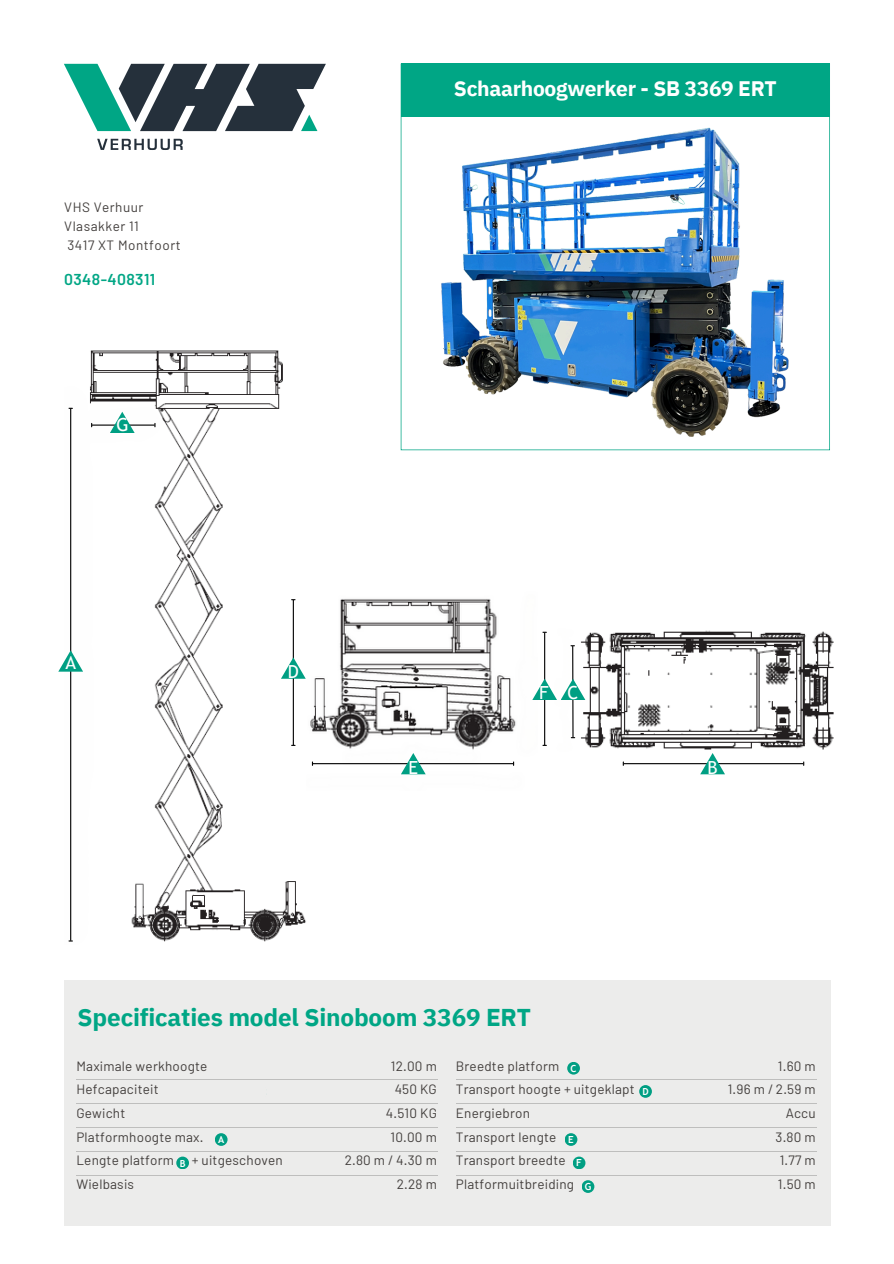
<style>
.page{position:relative;width:894px;height:1264px;background:#fff}
.page>*{position:absolute;margin:0;border:0;box-sizing:border-box;transform-origin:0 0}
.t1{font:700 24.3px "IBM Plex Sans";letter-spacing:-.005em;color:#00a685}
.t2{font:700 21px "IBM Plex Sans";letter-spacing:-.015em;color:#fff}
.t3{font:18px "Trebuchet MS";color:#fff}
.t4{font:600 15.75px "Barlow";letter-spacing:.025em;color:#00a685}
.t5{font:13.5px "Barlow";letter-spacing:.015em;color:#433f3d}
.t6{font:13.5px "Barlow";letter-spacing:.04em;color:#433f3d}
.t7{font:700 9.75px "Trebuchet MS";color:#fff}
</style>
<div class="page">
<svg style="left:64px;top:64px;width:262px;height:67px"></svg>
<svg style="left:97px;top:139px;width:86px;height:11px"></svg>
<svg style="left:400px;top:64px;width:429px;height:386px"></svg>
<div style="left:401px;top:64px;width:428px;height:52px;background:#00a685"></div>
<div style="left:64px;top:980px;width:765px;height:245px;background:#ececeb"></div>
<hr style="left:77px;top:1079px;width:360px;height:1px;background:#bebebd">
<hr style="left:456px;top:1079px;width:360px;height:1px;background:#bebebd">
<hr style="left:77px;top:1103px;width:360px;height:1px;background:#bebebd">
<hr style="left:456px;top:1103px;width:360px;height:1px;background:#bebebd">
<hr style="left:77px;top:1127px;width:360px;height:1px;background:#bebebd">
<hr style="left:456px;top:1127px;width:360px;height:1px;background:#bebebd">
<hr style="left:77px;top:1151px;width:360px;height:1px;background:#bebebd">
<hr style="left:456px;top:1151px;width:360px;height:1px;background:#bebebd">
<hr style="left:77px;top:1175px;width:360px;height:1px;background:#bebebd">
<hr style="left:456px;top:1175px;width:360px;height:1px;background:#bebebd">
<div style="left:215px;top:1133px;width:12px;height:12px;background:#009f83;border-radius:50%"></div>
<div style="left:176px;top:1156px;width:13px;height:13px;background:#009f83;border-radius:50%"></div>
<div style="left:567px;top:1061px;width:12px;height:13px;background:#009f83;border-radius:50%"></div>
<div style="left:639px;top:1085px;width:12px;height:12px;background:#009f83;border-radius:50%"></div>
<div style="left:564px;top:1133px;width:13px;height:12px;background:#009f83;border-radius:50%"></div>
<div style="left:572px;top:1156px;width:13px;height:13px;background:#009f83;border-radius:50%"></div>
<div style="left:581px;top:1180px;width:13px;height:12px;background:#009f83;border-radius:50%"></div>
<img style="left:64px;top:350px;width:242px;height:592px">
<img style="left:310px;top:599px;width:206px;height:176px">
<img style="left:570px;top:630px;width:264px;height:120px">
<img style="left:413px;top:116px;width:404px;height:333px">
<hr style="left:70px;top:408px;width:1px;height:532px;background:#000">
<svg style="left:58px;top:650px;width:25px;height:21px"></svg>
<hr style="left:623px;top:763px;width:180px;height:1px;background:#000">
<svg style="left:700px;top:753px;width:24px;height:21px"></svg>
<hr style="left:572px;top:646px;width:1px;height:91px;background:#000">
<hr style="left:293px;top:600px;width:1px;height:145px;background:#000">
<svg style="left:281px;top:657px;width:25px;height:21px"></svg>
<hr style="left:313px;top:763px;width:200px;height:1px;background:#000">
<svg style="left:401px;top:753px;width:24px;height:21px"></svg>
<hr style="left:544px;top:632px;width:1px;height:113px;background:#000">
<svg style="left:532px;top:678px;width:53px;height:22px"></svg>
<hr style="left:92px;top:424px;width:63px;height:1px;background:#000">
<svg style="left:110px;top:412px;width:25px;height:21px"></svg>
<p class="t6" style="left:64px;top:198px;width:81px">VHS Verhuur</p>
<p class="t6" style="left:64px;top:217px;width:76px">Vlasakker 11</p>
<p class="t6" style="left:67px;top:236px;width:115px">3417 XT Montfoort</p>
<p class="t4" style="left:64px;top:269px;width:92px">0348-408311</p>
<p class="t3" style="left:116px;top:414px;width:14px">G</p>
<p class="t3" style="left:65px;top:652px;width:12px">A</p>
<p class="t3" style="left:288px;top:661px;width:13px">D</p>
<p class="t2" style="left:454px;top:75px;width:324px">Schaarhoogwerker - SB 3369 ERT</p>
<p class="t3" style="left:408px;top:756px;width:11px">E</p>
<p class="t3" style="left:539px;top:682px;width:11px">F</p>
<p class="t3" style="left:567px;top:682px;width:12px">C</p>
<p class="t3" style="left:707px;top:756px;width:12px">B</p>
<p class="t1" style="left:77px;top:1000px;width:455px">Specificaties model Sinoboom 3369 ERT</p>
<p class="t5" style="left:76px;top:1057px;width:132px">Maximale werkhoogte</p>
<p class="t5" style="left:76px;top:1080px;width:84px">Hefcapaciteit</p>
<p class="t5" style="left:76px;top:1104px;width:50px">Gewicht</p>
<p class="t5" style="left:76px;top:1128px;width:129px">Platformhoogte max.</p>
<p class="t5" style="left:76px;top:1151px;width:99px">Lengte platform</p>
<p class="t5" style="left:192px;top:1151px;width:93px">+ uitgeschoven</p>
<p class="t5" style="left:76px;top:1175px;width:59px">Wielbasis</p>
<p class="t7" style="left:218px;top:1133px;width:8px">A</p>
<p class="t7" style="left:180px;top:1157px;width:7px">B</p>
<p class="t5" style="left:391px;top:1057px;width:47px">12.00 m</p>
<p class="t5" style="left:394px;top:1080px;width:44px">450 KG</p>
<p class="t5" style="left:386px;top:1104px;width:52px">4.510 KG</p>
<p class="t5" style="left:390px;top:1128px;width:48px">10.00 m</p>
<p class="t5" style="left:344px;top:1151px;width:94px">2.80 m / 4.30 m</p>
<p class="t5" style="left:396px;top:1175px;width:42px">2.28 m</p>
<h2 class="t5" style="left:455px;top:1057px;width:105px">Breedte platform</h2>
<p class="t5" style="left:455px;top:1080px;width:180px">Transport hoogte + uitgeklapt</p>
<p class="t5" style="left:455px;top:1104px;width:76px">Energiebron</p>
<p class="t5" style="left:455px;top:1128px;width:102px">Transport lengte</p>
<p class="t5" style="left:455px;top:1151px;width:111px">Transport breedte</p>
<h3 class="t5" style="left:455px;top:1175px;width:120px">Platformuitbreiding</h3>
<p class="t7" style="left:570px;top:1062px;width:7px">C</p>
<p class="t7" style="left:568px;top:1133px;width:7px">E</p>
<p class="t7" style="left:576px;top:1157px;width:7px">F</p>
<p class="t7" style="left:584px;top:1180px;width:8px">G</p>
<p class="t7" style="left:642px;top:1085px;width:8px">D</p>
<p class="t5" style="left:777px;top:1057px;width:39px">1.60 m</p>
<p class="t5" style="left:727px;top:1080px;width:90px">1.96 m / 2.59 m</p>
<h1 class="t5" style="left:785px;top:1104px;width:32px">Accu</h1>
<p class="t5" style="left:775px;top:1128px;width:42px">3.80 m</p>
<p class="t5" style="left:779px;top:1151px;width:37px">1.77 m</p>
<p class="t5" style="left:777px;top:1175px;width:39px">1.50 m</p>
</div>
